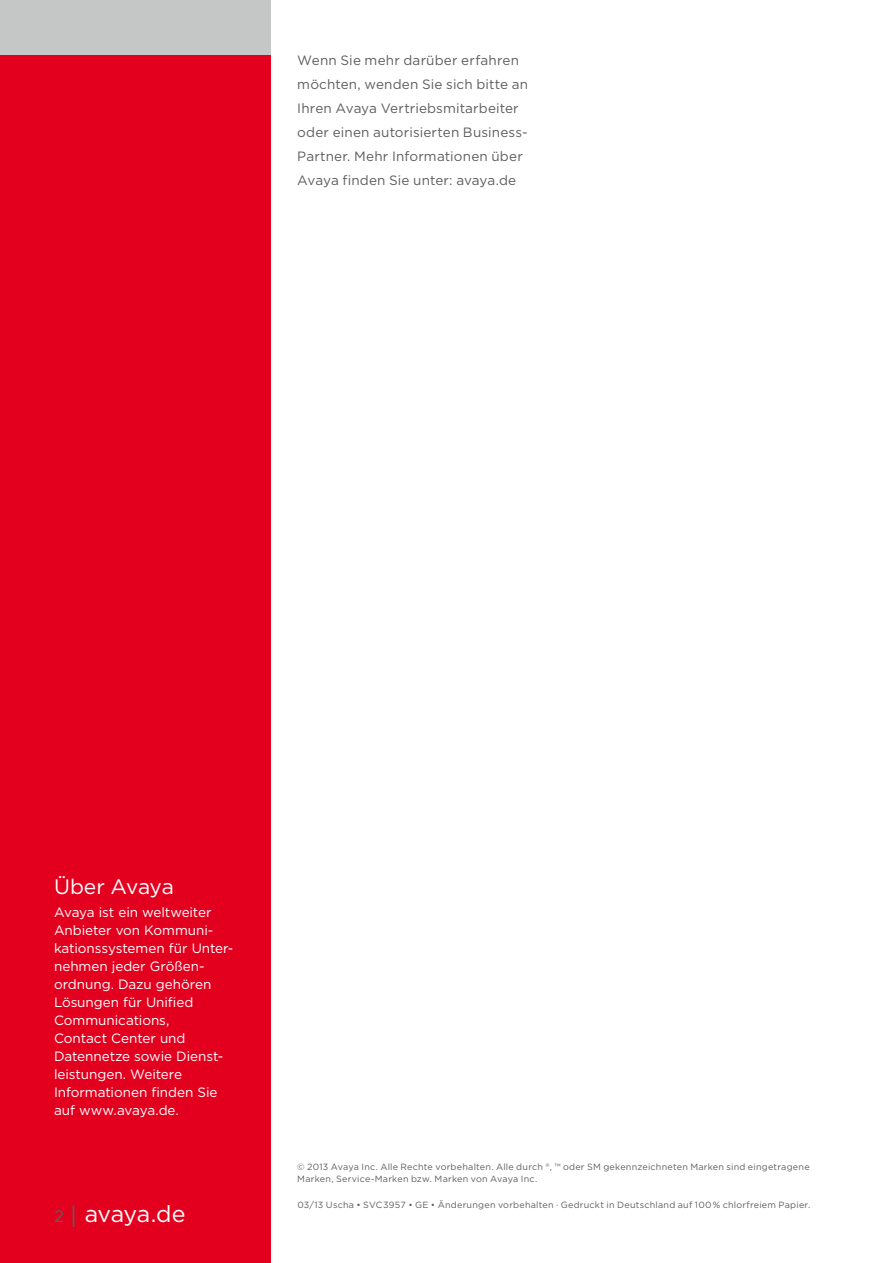
<style>
.page{position:relative;width:893px;height:1263px;background:#fff}
.page>*{position:absolute;margin:0;border:0;box-sizing:border-box;transform-origin:0 0}
.t1{font:23.25px "Gotham";letter-spacing:-.015em;color:#fff}
.t2{font:21px "Gotham";letter-spacing:-.015em;color:#fff}
.t3{font:13.5px/18px "Gotham";letter-spacing:-.005em;color:#fff}
.t4{font:13.5px/24px "Gotham";letter-spacing:.01em;color:#5e5e5d}
.t5{font:9px/12.8px "Gotham";letter-spacing:.025em;color:#5e5e5d}
.s1{font-size:16.5px;color:#5e5e5d}
.s2{color:#5e5e5d}
</style>
<div class="page">
<div style="left:0;top:54px;width:270px;height:1209px;background:#e3001e"></div>
<div style="left:0;top:0;width:270px;height:54px;background:#c5c6c6"></div>
<p class="t4" style="left:297px;top:48px;width:232px">Wenn Sie mehr darüber erfahren möchten, wenden Sie sich bitte an Ihren Avaya Vertriebsmitarbeiter oder einen autorisierten Business-Partner. Mehr Informationen über Avaya finden Sie unter: avaya.de</p>
<h2 class="t2" style="left:54px;top:875px;width:121px">Über Avaya</h2>
<p class="t3" style="left:54px;top:903px;width:181px">Avaya ist ein weltweiter<br>Anbieter von Kommuni&shy;kationssystemen für Unter&shy;nehmen jeder Größen&shy;ordnung. Dazu gehören<br>Lösungen für Unified<br>Communications,<br>Contact Center und<br>Datennetze sowie Dienst&shy;leistungen. Weitere<br>Informationen finden Sie auf www.avaya.de.</p>
<h1 class="t1" style="left:54px;top:1201px;width:133px"><span class="s1">2</span> <span class="s2">|</span> avaya.de</h1>
<p class="t5" style="left:297px;top:1160px;width:514px">© 2013 Avaya Inc. Alle Rechte vorbehalten. Alle durch <sup>®</sup>, ™ oder SM gekennzeichneten Marken sind eingetragene<br>Marken, Service-Marken bzw. Marken von Avaya Inc.</p>
<p class="t5" style="left:297px;top:1198px;width:514px">03/13 Uscha • SVC3957 • GE • Änderungen vorbehalten · Gedruckt in Deutschland auf 100% chlorfreiem Papier.</p>
</div>
